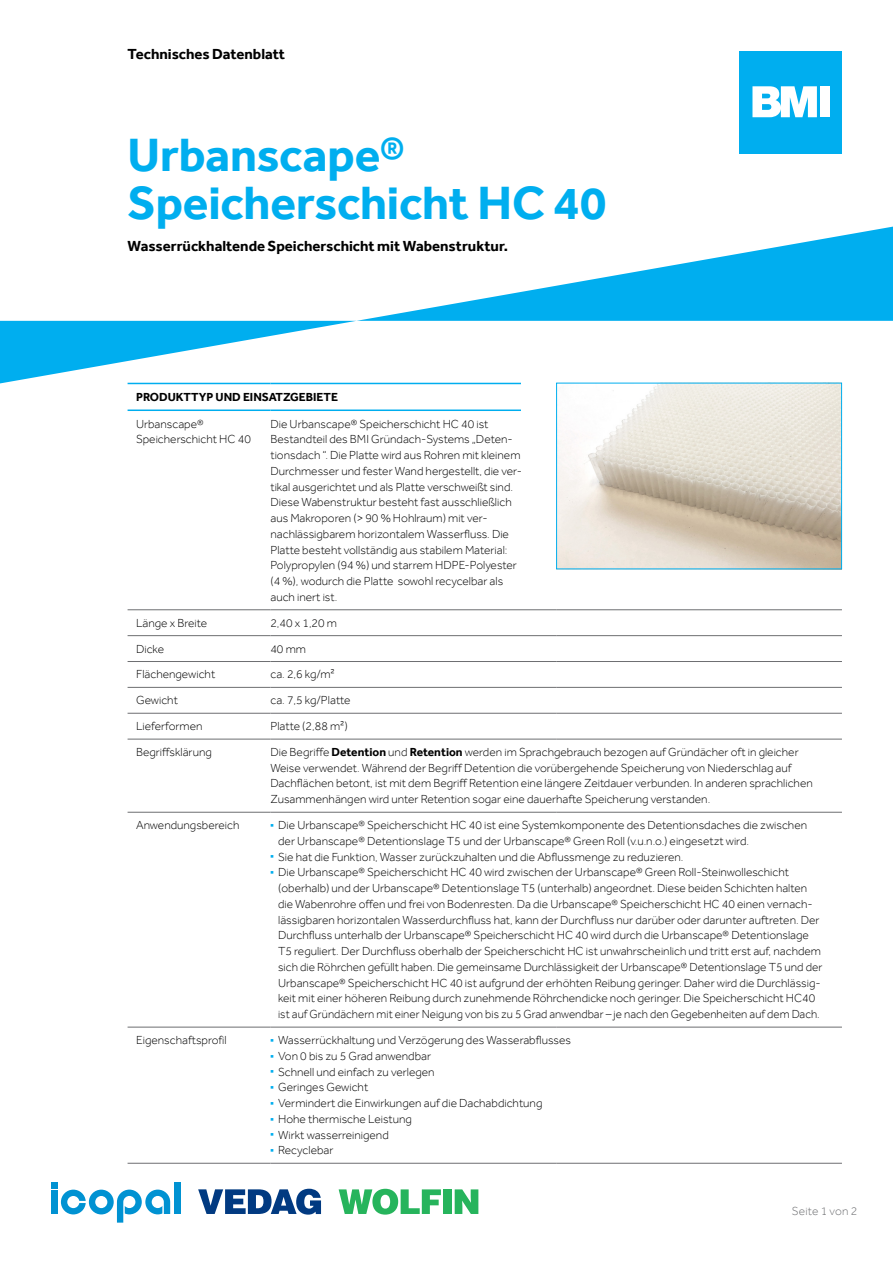
<style>
.page{position:relative;width:893px;height:1263px;background:#fff}
.page>*{position:absolute;margin:0;border:0;box-sizing:border-box;transform-origin:0 0}
.t1{font:700 48px/48px "Effra";letter-spacing:-.005em;color:#00aeef}
.t2{font:700 15px "Effra";color:#000}
.t3{font:300 12px/15.8px "Effra";color:#000}
.t4{font:700 12px "Effra";color:#000}
.t5{font:300 12px "Effra";letter-spacing:.015em;color:#6d6e71}
.s1{font-weight:700}
</style>
<div class="page">
<hr style="left:128px;top:609px;width:142px;height:1px;background:#6d6e71">
<hr style="left:128px;top:635px;width:142px;height:1px;background:#6d6e71">
<hr style="left:128px;top:661px;width:142px;height:1px;background:#6d6e71">
<hr style="left:128px;top:687px;width:142px;height:1px;background:#6d6e71">
<hr style="left:128px;top:713px;width:142px;height:1px;background:#6d6e71">
<hr style="left:128px;top:739px;width:142px;height:1px;background:#6d6e71">
<hr style="left:128px;top:812px;width:142px;height:1px;background:#6d6e71">
<hr style="left:128px;top:1027px;width:142px;height:1px;background:#6d6e71">
<hr style="left:128px;top:1163px;width:142px;height:1px;background:#6d6e71">
<hr style="left:270px;top:609px;width:286px;height:1px;background:#6d6e71">
<hr style="left:556px;top:609px;width:286px;height:1px;background:#6d6e71">
<hr style="left:270px;top:635px;width:286px;height:1px;background:#6d6e71">
<hr style="left:556px;top:635px;width:286px;height:1px;background:#6d6e71">
<hr style="left:270px;top:661px;width:286px;height:1px;background:#6d6e71">
<hr style="left:556px;top:661px;width:286px;height:1px;background:#6d6e71">
<hr style="left:270px;top:687px;width:286px;height:1px;background:#6d6e71">
<hr style="left:556px;top:687px;width:286px;height:1px;background:#6d6e71">
<hr style="left:270px;top:713px;width:286px;height:1px;background:#6d6e71">
<hr style="left:556px;top:713px;width:286px;height:1px;background:#6d6e71">
<hr style="left:270px;top:739px;width:286px;height:1px;background:#6d6e71">
<hr style="left:556px;top:739px;width:286px;height:1px;background:#6d6e71">
<hr style="left:270px;top:812px;width:286px;height:1px;background:#6d6e71">
<hr style="left:556px;top:812px;width:286px;height:1px;background:#6d6e71">
<hr style="left:270px;top:1027px;width:286px;height:1px;background:#6d6e71">
<hr style="left:556px;top:1027px;width:286px;height:1px;background:#6d6e71">
<hr style="left:270px;top:1163px;width:286px;height:1px;background:#6d6e71">
<hr style="left:556px;top:1163px;width:286px;height:1px;background:#6d6e71">
<hr style="left:128px;top:383px;width:142px;height:1px;background:#00aeef">
<hr style="left:270px;top:383px;width:286px;height:1px;background:#00aeef">
<hr style="left:128px;top:409px;width:142px;height:2px;background:#00aeef">
<hr style="left:270px;top:409px;width:286px;height:2px;background:#00aeef">
<div style="left:521px;top:376px;width:339px;height:202px;background:#fff"></div>
<img style="left:558px;top:385px;width:282px;height:182px">
<div style="left:556px;top:383px;width:286px;height:186px;border:1px solid #00aeef"></div>
<div style="left:740px;top:51px;width:102px;height:102px;background:#00aeef"></div>
<svg style="left:752px;top:86px;width:65px;height:31px;background:#ceeffb"></svg>
<div style="left:820px;top:86px;width:9px;height:31px;background:#fff"></div>
<svg style="left:0;top:227px;width:893px;height:156px"></svg>
<div style="left:174px;top:1182px;width:7px;height:32px;background:#0092d2"></div>
<svg style="left:51px;top:1182px;width:119px;height:40px"></svg>
<svg style="left:198px;top:1189px;width:123px;height:25px"></svg>
<svg style="left:339px;top:1189px;width:102px;height:25px"></svg>
<div style="left:443px;top:1189px;width:8px;height:25px;background:#26b45c"></div>
<svg style="left:455px;top:1189px;width:23px;height:25px"></svg>
<p class="t2" style="left:128px;top:45px;width:159px">Technisches Datenblatt</p>
<h1 class="t1" style="left:128px;top:131px;width:480px">Urbanscape®<br>Speicherschicht HC 40</h1>
<p class="t2" style="left:128px;top:237px;width:382px">Wasserrückhaltende Speicherschicht mit Wabenstruktur.</p>
<p class="t4" style="left:136px;top:390px;width:203px">PRODUKTTYP UND EINSATZGEBIETE</p>
<p class="t3" style="left:136px;top:416px;width:116px">Urbanscape®<br>Speicherschicht HC 40</p>
<p class="t3" style="left:270px;top:416px;width:253px">Die Urbanscape® Speicherschicht HC 40 ist Bestandteil des BMI Gründach-Systems „Deten&shy;tionsdach “. Die Platte wird aus Rohren mit kleinem Durchmesser und fester Wand hergestellt, die ver&shy;tikal ausgerichtet und als Platte verschweißt sind.<br>Diese Wabenstruktur besteht fast ausschließlich aus Makroporen (&gt; 90 % Hohlraum) mit ver&shy;nachlässigbarem horizontalem Wasserfluss. Die Platte besteht vollständig aus stabilem Material:<br>Polypropylen (94 %) und starrem HDPE-Polyester (4 %), wodurch die Platte sowohl recycelbar als auch inert ist.</p>
<p class="t3" style="left:136px;top:615px;width:73px">Länge x Breite</p>
<p class="t3" style="left:270px;top:615px;width:68px">2,40 x 1,20 m</p>
<p class="t3" style="left:136px;top:640px;width:30px">Dicke</p>
<p class="t3" style="left:270px;top:640px;width:37px">40 mm</p>
<p class="t3" style="left:136px;top:666px;width:81px">Flächengewicht</p>
<p class="t3" style="left:270px;top:666px;width:66px">ca. 2,6 kg/m²</p>
<p class="t3" style="left:136px;top:692px;width:43px">Gewicht</p>
<p class="t3" style="left:270px;top:692px;width:82px">ca. 7,5 kg/Platte</p>
<p class="t3" style="left:136px;top:718px;width:68px">Lieferformen</p>
<p class="t3" style="left:270px;top:718px;width:79px">Platte (2,88 m²)</p>
<p class="t3" style="left:136px;top:744px;width:77px">Begriffsklärung</p>
<p class="t3" style="left:270px;top:744px;width:544px">Die Begriffe <span class="s1">Detention</span> und <span class="s1">Retention</span> werden im Sprachgebrauch bezogen auf Gründächer oft in gleicher Weise verwendet. Während der Begriff Detention die vorübergehende Speicherung von Niederschlag auf Dachflächen betont, ist mit dem Begriff Retention eine längere Zeitdauer verbunden. In anderen sprachlichen Zusammenhängen wird unter Retention sogar eine dauerhafte Speicherung verstanden.</p>
<p class="t3" style="left:136px;top:817px;width:105px">Anwendungsbereich</p>
<p class="t3" style="left:278px;top:817px;width:530px;text-indent:-8px"><sup>■</sup> Die Urbanscape® Speicherschicht HC 40 ist eine Systemkomponente des Detentionsdaches die zwischen der Urbanscape® Detentionslage T5 und der Urbanscape® Green Roll (v.u.n.o.) eingesetzt wird.</p>
<p class="t3" style="left:270px;top:849px;width:414px"><sup>■</sup> Sie hat die Funktion, Wasser zurückzuhalten und die Abflussmenge zu reduzieren.</p>
<p class="t3" style="left:278px;top:864px;width:546px;text-indent:-8px"><sup>■</sup> Die Urbanscape® Speicherschicht HC 40 wird zwischen der Urbanscape® Green Roll-Steinwolleschicht (oberhalb) und der Urbanscape® Detentionslage T5 (unterhalb) angeordnet. Diese beiden Schichten halten die Wabenrohre offen und frei von Bodenresten. Da die Urbanscape® Speicherschicht HC 40 einen vernach&shy;lässigbaren horizontalen Wasserdurchfluss hat, kann der Durchfluss nur darüber oder darunter auftreten. Der Durchfluss unterhalb der Urbanscape® Speicherschicht HC 40 wird durch die Urbanscape® Detentionslage T5 reguliert. Der Durchfluss oberhalb der Speicherschicht HC ist unwahrscheinlich und tritt erst auf, nachdem sich die Röhrchen gefüllt haben. Die gemeinsame Durchlässigkeit der Urbanscape® Detentionslage T5 und der Urbanscape® Speicherschicht HC 40 ist aufgrund der erhöhten Reibung geringer. Daher wird die Durchlässig&shy;keit mit einer höheren Reibung durch zunehmende Röhrchendicke noch geringer. Die Speicherschicht HC40 ist auf Gründächern mit einer Neigung von bis zu 5 Grad anwendbar – je nach den Gegebenheiten auf dem Dach.</p>
<p class="t3" style="left:136px;top:1032px;width:92px">Eigenschaftsprofil</p>
<p class="t3" style="left:270px;top:1032px;width:302px"><sup>■</sup> Wasserrückhaltung und Verzögerung des Wasserabflusses</p>
<p class="t3" style="left:270px;top:1048px;width:162px"><sup>■</sup> Von 0 bis zu 5 Grad anwendbar</p>
<p class="t3" style="left:270px;top:1063px;width:166px"><sup>■</sup> Schnell und einfach zu verlegen</p>
<p class="t3" style="left:270px;top:1079px;width:99px"><sup>■</sup> Geringes Gewicht</p>
<p class="t3" style="left:270px;top:1095px;width:273px"><sup>■</sup> Vermindert die Einwirkungen auf die Dachabdichtung</p>
<p class="t3" style="left:270px;top:1111px;width:143px"><sup>■</sup> Hohe thermische Leistung</p>
<p class="t3" style="left:270px;top:1126px;width:120px"><sup>■</sup> Wirkt wasserreinigend</p>
<p class="t3" style="left:270px;top:1142px;width:65px"><sup>■</sup> Recyclebar</p>
<p class="t5" style="left:792px;top:1203px;width:67px">Seite 1 von 2</p>
</div>
